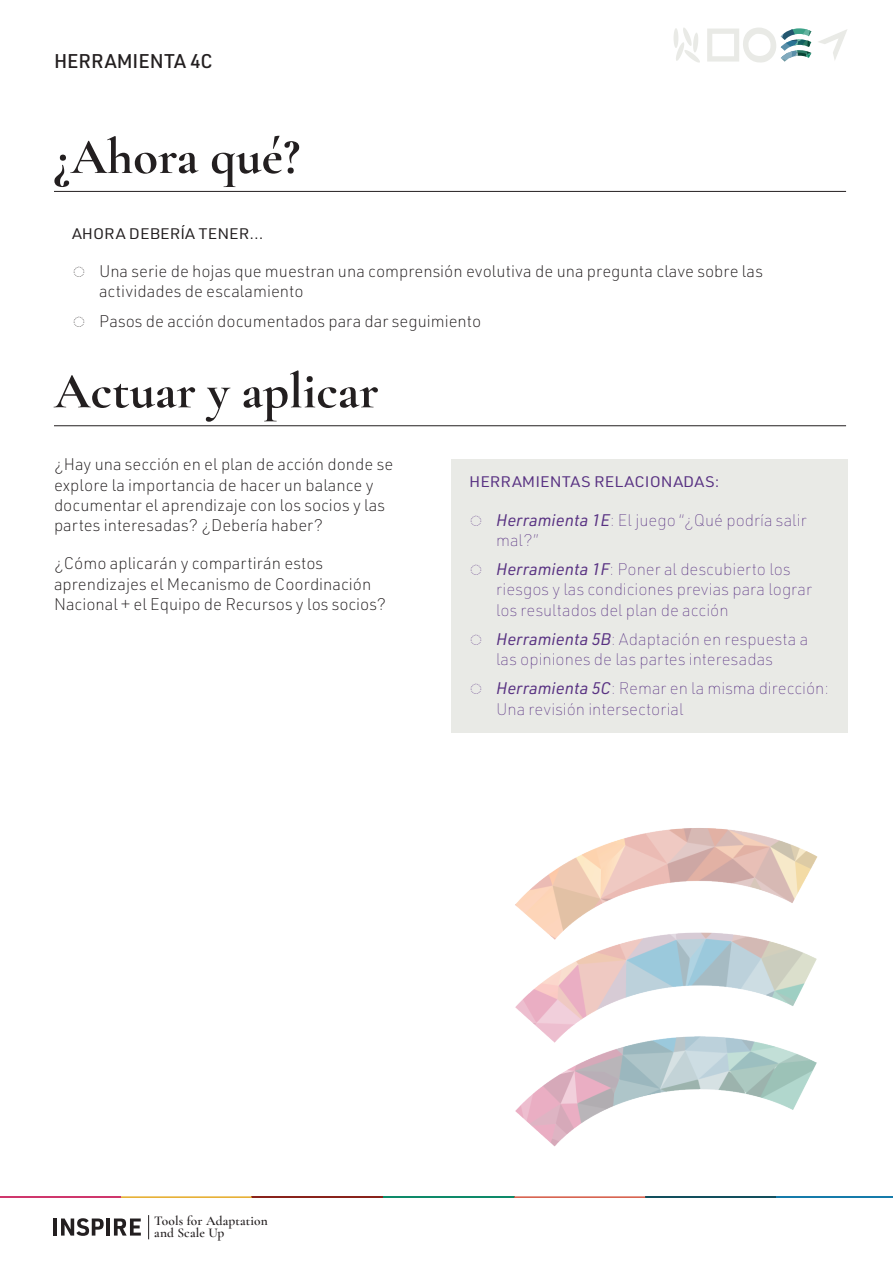
<style>
.page{position:relative;width:893px;height:1263px;background:#fff}
.page>*{position:absolute;margin:0;border:0;box-sizing:border-box;transform-origin:0 0}
.W_H1{font:700 51px "Cormorant Garamond";color:#231f20}
.W_Tool_at_top_of_pag{font:500 19.5px "URWDIN";color:#231f20}
.W_think_reflect_act{font:200 16.5px/20.2px "URWDIN";color:#231f20}
.t1{font:100 16.5px/20.2px "URWDIN";color:#583182}
.W_H4{font:15px "URWDIN";color:#583182;scale:1.1 1}
.W_H4-2{font:15px "URWDIN";color:#231f20;scale:1.1 1}
.t2{font:600 13.35px/11.4px "Cormorant Garamond";letter-spacing:.01em;color:#231f20}
.s1{font-weight:400;font-style:italic}
</style>
<div class="page">
<hr style="left:54px;top:191px;width:792px;height:1px;background:#231f20">
<hr style="left:54px;top:1218px;width:3px;height:17px;background:#231f20">
<svg style="left:61px;top:1218px;width:43px;height:18px"></svg>
<hr style="left:106px;top:1218px;width:4px;height:17px;background:#231f20">
<svg style="left:114px;top:1218px;width:27px;height:17px"></svg>
<svg style="left:148px;top:1215px;width:1px;height:24px"></svg>
<hr style="left:252px;top:1196px;width:131px;height:2px;background:#89231b">
<hr style="left:121px;top:1196px;width:131px;height:2px;background:#e5aa25">
<hr style="left:0;top:1196px;width:121px;height:2px;background:#cf366c">
<hr style="left:383px;top:1196px;width:131px;height:2px;background:#0e8a69">
<hr style="left:645px;top:1196px;width:131px;height:2px;background:#124f5d">
<hr style="left:776px;top:1196px;width:117px;height:2px;background:#157baa">
<hr style="left:514px;top:1196px;width:131px;height:2px;background:#d55641">
<hr style="left:54px;top:425px;width:792px;height:1px;background:#231f20">
<div style="left:451px;top:459px;width:396px;height:274px;background:#e9eae6"></div>
<svg style="left:674px;top:28px;width:26px;height:35px"></svg>
<svg style="left:707px;top:27px;width:104px;height:36px"></svg>
<svg style="left:818px;top:29px;width:29px;height:31px"></svg>
<img style="left:515px;top:828px;width:303px;height:319px">
<p class="W_Tool_at_top_of_pag" style="left:54px;top:48px;width:160px">HERRAMIENTA 4C</p>
<h1 class="W_H1" style="left:54px;top:125px;width:248px">¿Ahora qué?</h1>
<p class="W_H4-2" style="left:72px;top:223px;width:175px">AHORA DEBERÍA TENER...</p>
<p class="W_think_reflect_act" style="left:99px;top:261px;width:665px;text-indent:-27px">◌ Una serie de hojas que muestran una comprensión evolutiva de una pregunta clave sobre las actividades de escalamiento</p>
<p class="W_think_reflect_act" style="left:72px;top:310px;width:411px">◌ Pasos de acción documentados para dar seguimiento</p>
<p class="W_H1" style="left:54px;top:359px;width:326px">Actuar y aplicar</p>
<p class="W_think_reflect_act" style="left:54px;top:454px;width:341px">¿Hay una sección en el plan de acción donde se explore la importancia de hacer un balance y documentar el aprendizaje con los socios y las partes interesadas? ¿Debería haber?</p>
<p class="W_think_reflect_act" style="left:54px;top:553px;width:334px">¿Cómo aplicarán y compartirán estos aprendizajes el Mecanismo de Coordinación<br>Nacional + el Equipo de Recursos y los socios?</p>
<p class="W_H4" style="left:469px;top:472px;width:229px">HERRAMIENTAS RELACIONADAS:</p>
<p class="t1" style="left:496px;top:509px;width:312px;text-indent:-27px">◌ <span class="s1">Herramienta 1E</span>: El juego “¿Qué podría salir mal?”</p>
<p class="t1" style="left:496px;top:559px;width:317px;text-indent:-27px">◌ <span class="s1">Herramienta 1F</span>: Poner al descubierto los riesgos y las condiciones previas para lograr los resultados del plan de acción</p>
<p class="t1" style="left:469px;top:628px;width:341px;text-align:center">◌ <span class="s1">Herramienta 5B</span>: Adaptación en respuesta a las opiniones de las partes interesadas</p>
<p class="t1" style="left:496px;top:678px;width:334px;text-indent:-27px">◌ <span class="s1">Herramienta 5C</span>: Remar en la misma dirección:<br>Una revisión intersectorial</p>
<p class="t2" style="left:154px;top:1215px;width:115px">Tools for Adaptation</p>
<p class="t2" style="left:154px;top:1215px;width:72px">Guide to and Scale Up</p>
</div>
